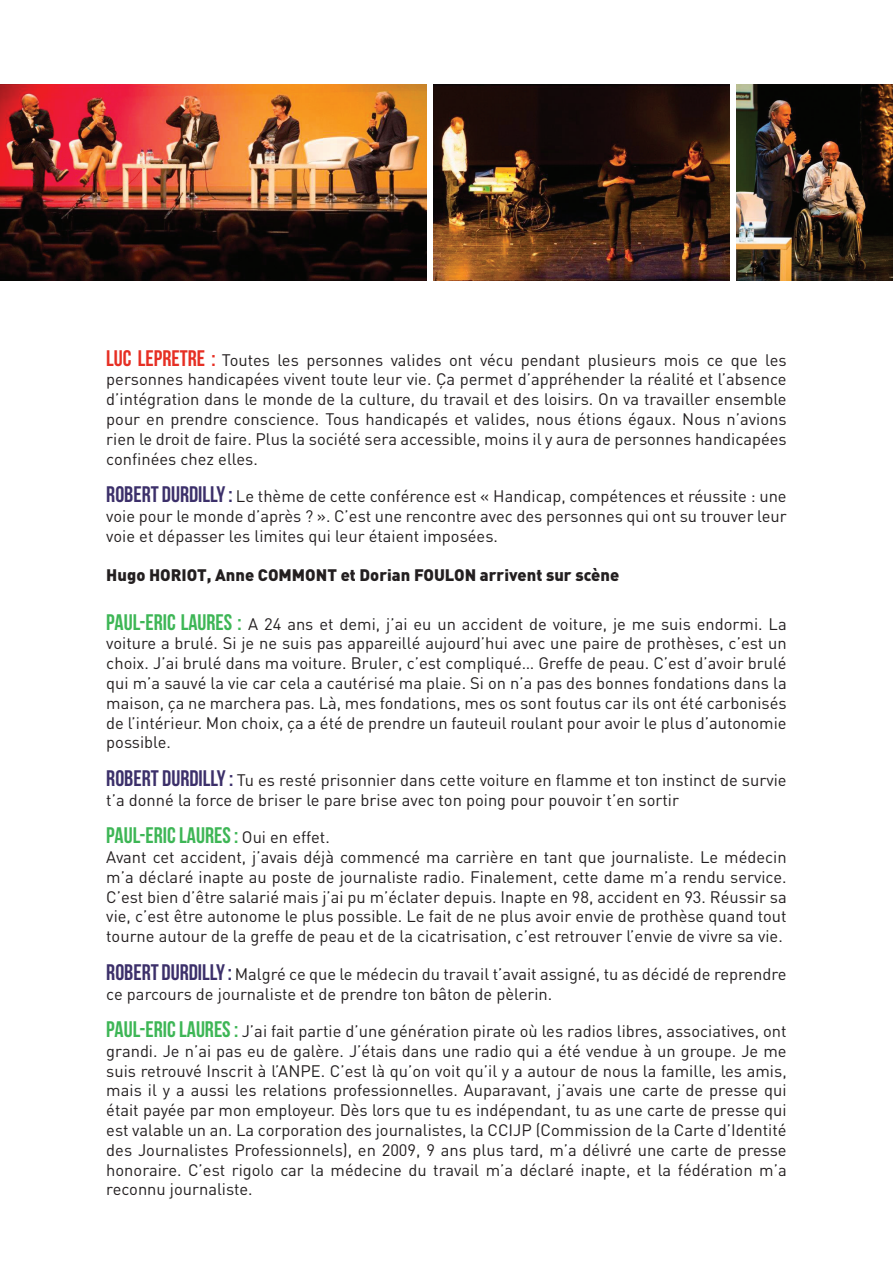
<style>
.page{position:relative;width:893px;height:1263px;background:#fff}
.page>*{position:absolute;margin:0;border:0;box-sizing:border-box;transform-origin:0 0}
.t1{font:700 22.5px "Bebas Neue";color:#3eb656}
.t2{font:16.5px/19.8px "DIN";color:#231f20;text-align:justify}
.t3{font:900 16.5px "DIN";color:#231f20}
.s1{font-family:"Bebas Neue";font-weight:700;font-size:22.5px;color:#e62f24}
.s2{font-family:"Bebas Neue";font-weight:700;font-size:22.5px;color:#3c306a}
.s3{font-family:"Bebas Neue";font-weight:700;font-size:22.5px;color:#3eb656}
.s4{font-family:"DIN";font-weight:400;font-size:16.5px;color:#231f20}
</style>
<div class="page">
<img style="left:0;top:85px;width:426px;height:196px">
<img style="left:433px;top:85px;width:297px;height:196px">
<img style="left:736px;top:85px;width:157px;height:196px">
<p class="t2" style="left:106px;top:349px;width:682px"><span class="s1">LUC LEPRETRE :</span> Toutes les personnes valides ont vécu pendant plusieurs mois ce que les personnes handicapées vivent toute leur vie. Ça permet d’appréhender la réalité et l’absence d’intégration dans le monde de la culture, du travail et des loisirs. On va travailler ensemble pour en prendre conscience. Tous handicapés et valides, nous étions égaux. Nous n’avions rien le droit de faire. Plus la société sera accessible, moins il y aura de personnes handicapées confinées chez elles.</p>
<p class="t2" style="left:106px;top:486px;width:682px"><span class="s2">ROBERT DURDILLY :</span> Le thème de cette conférence est « Handicap, compétences et réussite : une voie pour le monde d’après ? ». C’est une rencontre avec des personnes qui ont su trouver leur voie et dépasser les limites qui leur étaient imposées.</p>
<p class="t3" style="left:106px;top:564px;width:514px">Hugo HORIOT, Anne COMMONT et Dorian FOULON arrivent sur scène</p>
<p class="t2" style="left:106px;top:613px;width:682px"><span class="s3">PAUL-ERIC LAURES :</span> A 24 ans et demi, j’ai eu un accident de voiture, je me suis endormi. La voiture a brulé. Si je ne suis pas appareillé aujourd’hui avec une paire de prothèses, c’est un choix. J’ai brulé dans ma voiture. Bruler, c’est compliqué… Greffe de peau. C’est d’avoir brulé qui m’a sauvé la vie car cela a cautérisé ma plaie. Si on n’a pas des bonnes fondations dans la maison, ça ne marchera pas. Là, mes fondations, mes os sont foutus car ils ont été carbonisés de l’intérieur. Mon choix, ça a été de prendre un fauteuil roulant pour avoir le plus d’autonomie possible.</p>
<p class="t2" style="left:106px;top:770px;width:682px"><span class="s2">ROBERT DURDILLY :</span> Tu es resté prisonnier dans cette voiture en flamme et ton instinct de survie t’a donné la force de briser le pare brise avec ton poing pour pouvoir t’en sortir</p>
<h1 class="t1" style="left:106px;top:823px;width:225px">PAUL-ERIC LAURES : <span class="s4">Oui en effet.</span></h1>
<p class="t2" style="left:106px;top:847px;width:682px">Avant cet accident, j’avais déjà commencé ma carrière en tant que journaliste. Le médecin m’a déclaré inapte au poste de journaliste radio. Finalement, cette dame m’a rendu service.<br>C’est bien d’être salarié mais j’ai pu m’éclater depuis. Inapte en 98, accident en 93. Réussir sa vie, c’est être autonome le plus possible. Le fait de ne plus avoir envie de prothèse quand tout tourne autour de la greffe de peau et de la cicatrisation, c’est retrouver l’envie de vivre sa vie.</p>
<p class="t2" style="left:106px;top:963px;width:682px"><span class="s2">ROBERT DURDILLY :</span> Malgré ce que le médecin du travail t’avait assigné, tu as décidé de reprendre ce parcours de journaliste et de prendre ton bâton de pèlerin.</p>
<p class="t2" style="left:106px;top:1021px;width:682px"><span class="s3">PAUL-ERIC LAURES :</span> J’ai fait partie d’une génération pirate où les radios libres, associatives, ont grandi. Je n’ai pas eu de galère. J’étais dans une radio qui a été vendue à un groupe. Je me suis retrouvé Inscrit à l’ANPE. C’est là qu’on voit qu’il y a autour de nous la famille, les amis, mais il y a aussi les relations professionnelles. Auparavant, j’avais une carte de presse qui était payée par mon employeur. Dès lors que tu es indépendant, tu as une carte de presse qui est valable un an. La corporation des journalistes, la CCIJP (Commission de la Carte d’Identité des Journalistes Professionnels), en 2009, 9 ans plus tard, m’a délivré une carte de presse honoraire. C’est rigolo car la médecine du travail m’a déclaré inapte, et la fédération m’a reconnu journaliste.</p>
</div>
